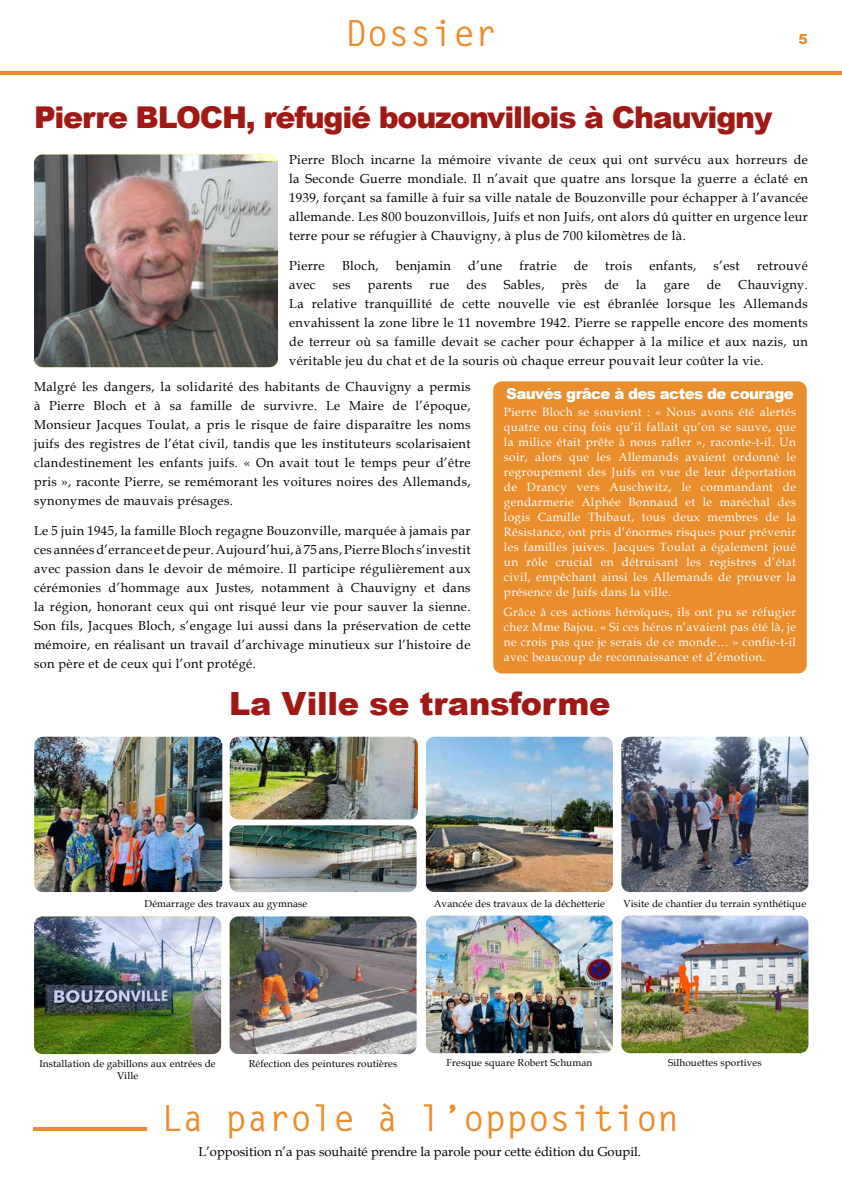
<style>
.page{position:relative;width:842px;height:1191px;background:#fff}
.page>*{position:absolute;margin:0;border:0;box-sizing:border-box;transform-origin:0 0}
.t1{font:700 36px "Letter Gothic Std";color:#ea8d2f}
.t2{font:900 32px "Arial";letter-spacing:-.01em;color:#a01915}
.t3{font:900 30px "Arial";letter-spacing:-.04em;color:#a01915}
.t4{font:900 15px "Arial";letter-spacing:-.04em;color:#fff}
.t5{font:900 14px "Arial";color:#ea8d2f}
.t6{font:13px/19px "Book Antiqua";letter-spacing:.03em;color:#000;text-align:justify}
.t7{font:13px "Book Antiqua";color:#000}
.t8{font:12px/15px "Book Antiqua";letter-spacing:.03em;color:#fff;text-align:justify}
.t9{font:10px "Book Antiqua";letter-spacing:.01em;color:#000}
</style>
<div class="page">
<hr style="left:0;top:71px;width:842px;height:4px;background:#ea8d2f">
<hr style="left:33px;top:1127px;width:113px;height:4px;background:#ea8d2f">
<img style="left:34px;top:736px;width:188px;height:156px">
<img style="left:621px;top:915px;width:187px;height:138px">
<img style="left:426px;top:915px;width:187px;height:138px">
<img style="left:230px;top:736px;width:188px;height:83px">
<img style="left:426px;top:736px;width:187px;height:156px">
<img style="left:230px;top:916px;width:187px;height:138px">
<img style="left:34px;top:916px;width:187px;height:138px">
<img style="left:34px;top:154px;width:244px;height:213px">
<div style="left:493px;top:381px;width:314px;height:292px;background:#ea8d2d;border-radius:9px"></div>
<img style="left:621px;top:736px;width:187px;height:156px">
<img style="left:230px;top:825px;width:187px;height:67px">
<h1 class="t1" style="left:345px;top:11px;width:153px">Dossier</h1>
<p class="t5" style="left:799px;top:29px;width:11px">5</p>
<h3 class="t3" style="left:34px;top:95px;width:740px">Pierre BLOCH, réfugié bouzonvillois à Chauvigny</h3>
<p class="t6" style="left:289px;top:150px;width:520px">Pierre Bloch incarne la mémoire vivante de ceux qui ont survécu aux horreurs de la Seconde Guerre mondiale. Il n’avait que quatre ans lorsque la guerre a éclaté en 1939, forçant sa famille à fuir sa ville natale de Bouzonville pour échapper à l’avancée allemande. Les 800 bouzonvillois, Juifs et non Juifs, ont alors dû quitter en urgence leur terre pour se réfugier à Chauvigny, à plus de 700 kilomètres de là.</p>
<p class="t6" style="left:289px;top:256px;width:37px">Pierre</p>
<p class="t6" style="left:342px;top:256px;width:38px">Bloch,</p>
<p class="t6" style="left:396px;top:256px;width:56px">benjamin</p>
<p class="t6" style="left:468px;top:256px;width:36px">d’une</p>
<p class="t6" style="left:519px;top:256px;width:38px">fratrie</p>
<p class="t6" style="left:574px;top:256px;width:16px">de</p>
<p class="t6" style="left:605px;top:256px;width:28px">trois</p>
<p class="t6" style="left:649px;top:256px;width:48px">enfants,</p>
<p class="t6" style="left:714px;top:256px;width:28px">s’est</p>
<p class="t6" style="left:757px;top:256px;width:52px">retrouvé</p>
<p class="t6" style="left:289px;top:275px;width:28px">avec</p>
<p class="t6" style="left:333px;top:275px;width:19px">ses</p>
<p class="t6" style="left:368px;top:275px;width:46px">parents</p>
<p class="t6" style="left:430px;top:275px;width:21px">rue</p>
<p class="t6" style="left:466px;top:275px;width:22px">des</p>
<p class="t6" style="left:504px;top:275px;width:42px">Sables,</p>
<p class="t6" style="left:562px;top:275px;width:27px">près</p>
<p class="t6" style="left:604px;top:275px;width:16px">de</p>
<p class="t6" style="left:636px;top:275px;width:12px">la</p>
<p class="t6" style="left:664px;top:275px;width:27px">gare</p>
<p class="t6" style="left:707px;top:275px;width:16px">de</p>
<p class="t6" style="left:289px;top:275px;width:520px;text-indent:449px">Chauvigny.<br>La relative tranquillité de cette nouvelle vie est ébranlée lorsque les Allemands envahissent la zone libre le 11 novembre 1942. Pierre se rappelle encore des moments de terreur où sa famille devait se cacher pour échapper à la milice et aux nazis, un véritable jeu du chat et de la souris où chaque erreur pouvait leur coûter la vie.</p>
<p class="t6" style="left:34px;top:376px;width:438px">Malgré les dangers, la solidarité des habitants de Chauvigny a permis à Pierre Bloch et à sa famille de survivre. Le Maire de l’époque, Monsieur Jacques Toulat, a pris le risque de faire disparaître les noms juifs des registres de l’état civil, tandis que les instituteurs scolarisaient clandestinement les enfants juifs. « On avait tout le temps peur d’être pris », raconte Pierre, se remémorant les voitures noires des Allemands, synonymes de mauvais présages.</p>
<p class="t6" style="left:34px;top:521px;width:438px">Le 5 juin 1945, la famille Bloch regagne Bouzonville, marquée à jamais par ces années d’errance et de peur. Aujourd’hui, à 75 ans, Pierre Bloch s’investit avec passion dans le devoir de mémoire. Il participe régulièrement aux cérémonies d’hommage aux Justes, notamment à Chauvigny et dans la région, honorant ceux qui ont risqué leur vie pour sauver la sienne.<br>Son fils, Jacques Bloch, s’engage lui aussi dans la préservation de cette mémoire, en réalisant un travail d’archivage minutieux sur l’histoire de son père et de ceux qui l’ont protégé.</p>
<p class="t4" style="left:506px;top:382px;width:289px">Sauvés grâce à des actes de courage</p>
<p class="t8" style="left:504px;top:404px;width:294px">Pierre Bloch se souvient : « Nous avons été alertés quatre ou cinq fois qu’il fallait qu’on se sauve, que la milice était prête à nous rafler », raconte-t-il. Un soir, alors que les Allemands avaient ordonné le regroupement des Juifs en vue de leur déportation de Drancy vers Auschwitz, le commandant de gendarmerie Alphée Bonnaud et le maréchal des logis Camille Thibaut, tous deux membres de la Résistance, ont pris d’énormes risques pour prévenir les familles juives. Jacques Toulat a également joué un rôle crucial en détruisant les registres d’état civil, empêchant ainsi les Allemands de prouver la présence de Juifs dans la ville.</p>
<p class="t8" style="left:504px;top:604px;width:294px">Grâce à ces actions héroïques, ils ont pu se réfugier chez Mme Bajou. « Si ces héros n’avaient pas été là, je ne crois pas que je serais de ce monde… » confie-t-il avec beaucoup de reconnaissance et d’émotion.</p>
<h2 class="t2" style="left:229px;top:680px;width:383px">La Ville se transforme</h2>
<p class="t9" style="left:145px;top:896px;width:164px">Démarrage des travaux au gymnase</p>
<p class="t9" style="left:434px;top:896px;width:173px">Avancée des travaux de la déchetterie</p>
<p class="t9" style="left:624px;top:896px;width:184px">Visite de chantier du terrain synthétique</p>
<p class="t9" style="left:39px;top:1057px;width:178px">Installation de gabillons aux entrées de</p>
<p class="t9" style="left:446px;top:1056px;width:147px">Fresque square Robert Schuman</p>
<p class="t9" style="left:668px;top:1056px;width:95px">Silhouettes sportives</p>
<p class="t9" style="left:117px;top:1069px;width:23px">Ville</p>
<p class="t9" style="left:249px;top:1057px;width:150px">Réfection des peintures routières</p>
<h1 class="t1" style="left:161px;top:1095px;width:520px">La parole à l’opposition</h1>
<p class="t7" style="left:198px;top:1142px;width:444px">L’opposition n’a pas souhaité prendre la parole pour cette édition du Goupil.</p>
</div>
